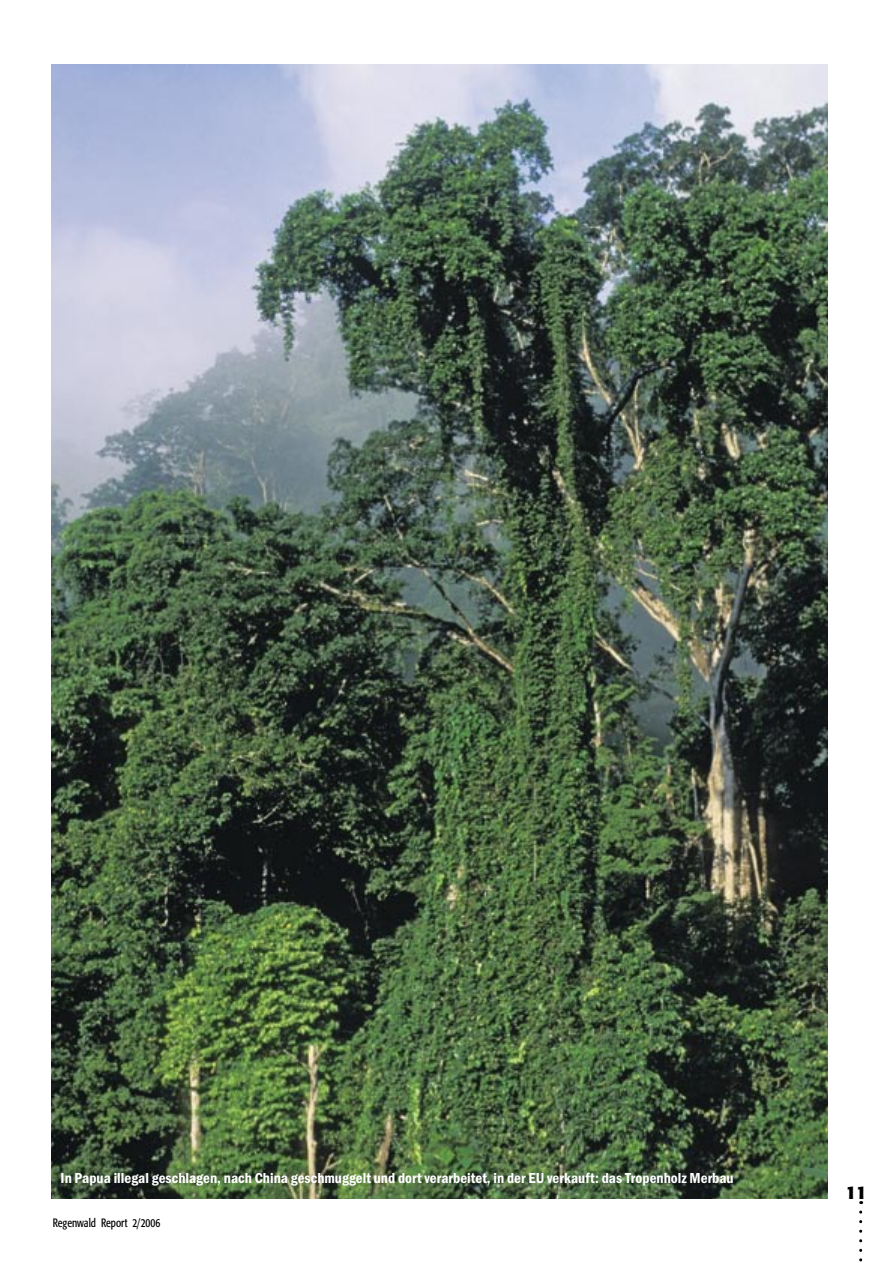
<style>
.page{position:relative;width:893px;height:1263px;background:#fff}
.page>*{position:absolute;margin:0;border:0;box-sizing:border-box;transform-origin:0 0}
.t1{font:700 18px "Formata";color:#000}
.Bildunter{font:600 condensed 15px "Franklin Itc T";color:#fff}
.t2{font:condensed 12px "Formata";color:#000;scale:.9 1}
</style>
<div class="page">
<svg style="left:859px;top:1212px;width:3px;height:50px"></svg>
<img style="left:51px;top:65px;width:777px;height:1134px">
<p class="Bildunter" style="left:61px;top:1170px;width:675px">In Papua illegal geschlagen, nach China geschmuggelt und dort verarbeitet, in der EU verkauft: das Tropenholz Merbau</p>
<p class="t2" style="left:53px;top:1216px;width:121px">Regenwald Report 2/2006</p>
<p class="t1" style="left:846px;top:1181px;width:22px">11</p>
</div>
